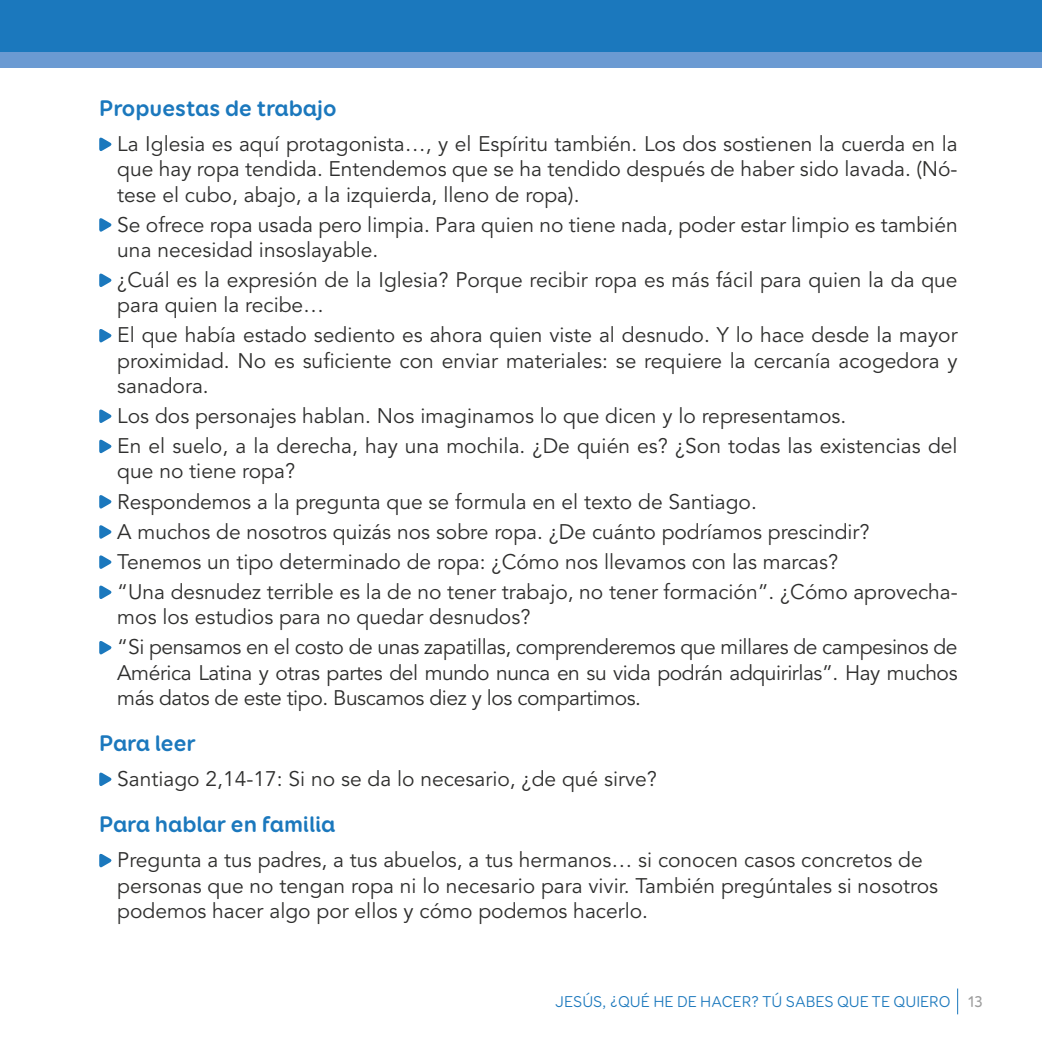
<style>
.page{position:relative;width:1042px;height:1042px;background:#fff}
.page>*{position:absolute;margin:0;border:0;box-sizing:border-box;transform-origin:0 0}
.t1{font:700 22.75px "Booster Next FY";color:#1b78bd}
.t2{font:21px/25.2px "Avenir LT Std";color:#2f2f2e}
.t3{font:21px/30.1px "Avenir LT Std";letter-spacing:-.02em;color:#2f2f2e}
.t4{font:15.75px "Booster Next FY";color:#1b78bd}
.s1{font-weight:500;color:#9d9d9d}
</style>
<div class="page">
<div style="left:0;top:39px;width:1042px;height:29px;background:#6b9ad2"></div>
<div style="left:0;top:0;width:1042px;height:52px;background:#1b78bd"></div>
<svg style="left:957px;top:988px;width:1px;height:26px"></svg>
<svg style="left:99px;top:137px;width:13px;height:14px"></svg>
<svg style="left:99px;top:218px;width:13px;height:14px"></svg>
<svg style="left:99px;top:273px;width:13px;height:14px"></svg>
<svg style="left:99px;top:329px;width:13px;height:14px"></svg>
<svg style="left:99px;top:409px;width:13px;height:14px"></svg>
<svg style="left:99px;top:439px;width:13px;height:15px"></svg>
<svg style="left:99px;top:495px;width:13px;height:14px"></svg>
<svg style="left:99px;top:525px;width:13px;height:14px"></svg>
<svg style="left:99px;top:555px;width:13px;height:14px"></svg>
<svg style="left:99px;top:585px;width:13px;height:14px"></svg>
<svg style="left:99px;top:641px;width:13px;height:14px"></svg>
<svg style="left:99px;top:772px;width:13px;height:14px"></svg>
<svg style="left:99px;top:853px;width:13px;height:15px"></svg>
<p class="t1" style="left:99px;top:94px;width:239px">Propuestas de trabajo</p>
<p class="t2" style="left:117px;top:132px;width:842px;text-align:justify">La Iglesia es aquí protagonista…, y el Espíritu también. Los dos sostienen la cuerda en la que hay ropa tendida. Entendemos que se ha tendido después de haber sido lavada. (Nó&shy;tese el cubo, abajo, a la izquierda, lleno de ropa).</p>
<p class="t2" style="left:117px;top:212px;width:842px">Se ofrece ropa usada pero limpia. Para quien no tiene nada, poder estar limpio es también una necesidad insoslayable.</p>
<p class="t2" style="left:117px;top:268px;width:842px">¿Cuál es la expresión de la Iglesia? Porque recibir ropa es más fácil para quien la da que para quien la recibe…</p>
<p class="t2" style="left:117px;top:323px;width:842px;text-align:justify">El que había estado sediento es ahora quien viste al desnudo. Y lo hace desde la mayor proximidad. No es suficiente con enviar materiales: se requiere la cercanía acogedora y sanadora.</p>
<p class="t2" style="left:117px;top:401px;width:842px;line-height:30.1px">Los dos personajes hablan. Nos imaginamos lo que dicen y lo representamos.<br>En el suelo, a la derecha, hay una mochila. ¿De quién es? ¿Son todas las existencias del</p>
<p class="t2" style="left:117px;top:457px;width:842px;line-height:30.1px">que no tiene ropa?<br>Respondemos a la pregunta que se formula en el texto de Santiago.<br>A muchos de nosotros quizás nos sobre ropa. ¿De cuánto podríamos prescindir?<br>Tenemos un tipo determinado de ropa: ¿Cómo nos llevamos con las marcas?<br>“Una desnudez terrible es la de no tener trabajo, no tener formación”. ¿Cómo aprovecha-</p>
<p class="t3" style="left:117px;top:602px;width:842px">mos los estudios para no quedar desnudos?<br>“Si pensamos en el costo de unas zapatillas, comprenderemos que millares de campesinos de</p>
<p class="t3" style="left:117px;top:660px;width:842px;line-height:25.2px">América Latina y otras partes del mundo nunca en su vida podrán adquirirlas”. Hay muchos más datos de este tipo. Buscamos diez y los compartimos.</p>
<p class="t1" style="left:99px;top:729px;width:98px">Para leer</p>
<p class="t2" style="left:117px;top:767px;width:541px">Santiago 2,14-17: Si no se da lo necesario, ¿de qué sirve?</p>
<p class="t1" style="left:99px;top:810px;width:238px">Para hablar en familia</p>
<p class="t2" style="left:117px;top:848px;width:822px">Pregunta a tus padres, a tus abuelos, a tus hermanos… si conocen casos concretos de personas que no tengan ropa ni lo necesario para vivir. También pregúntales si nosotros podemos hacer algo por ellos y cómo podemos hacerlo.</p>
<p class="t4" style="left:555px;top:992px;width:429px">JESÚS, ¿QUÉ HE DE HACER? TÚ SABES QUE TE QUIERO <span class="s1">13</span></p>
</div>
